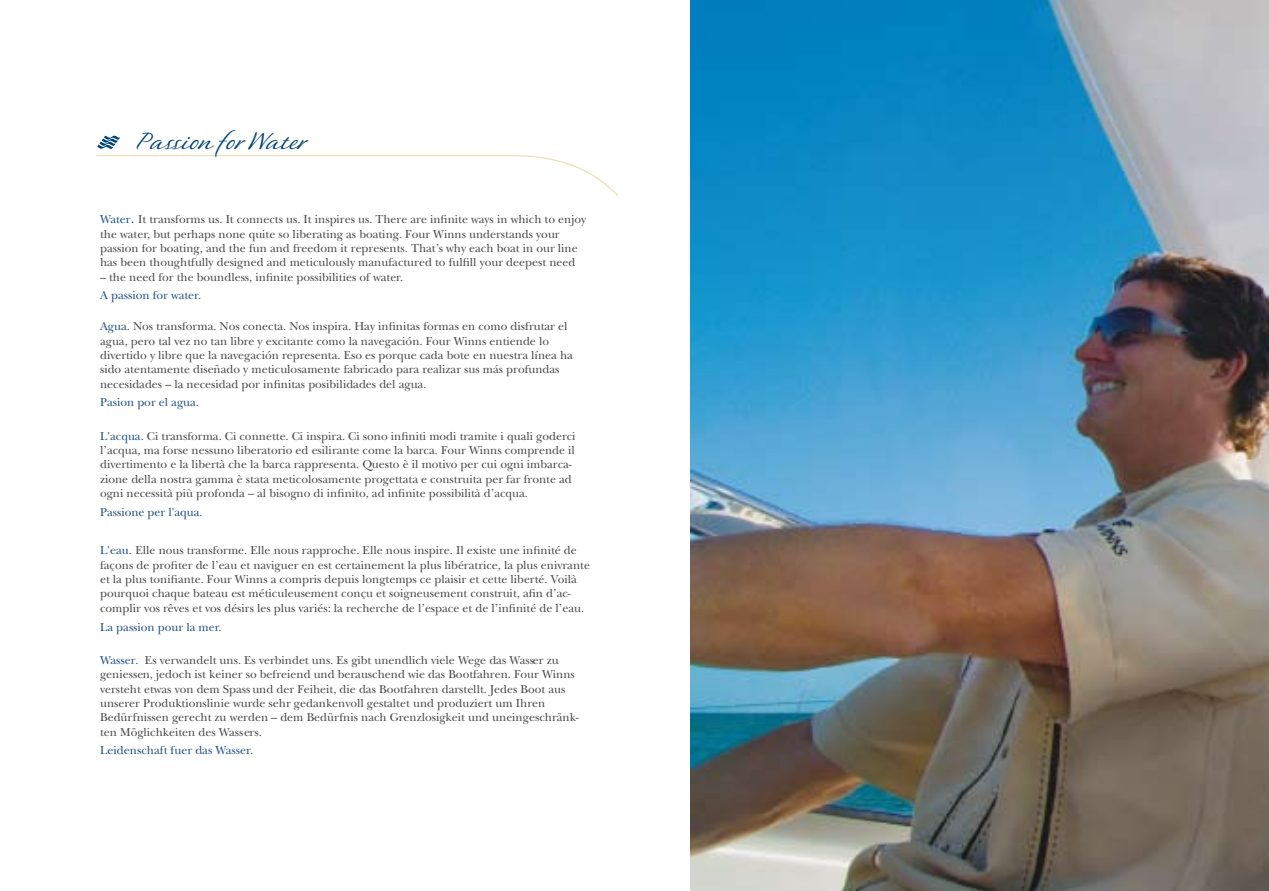
<style>
.page{position:relative;width:1269px;height:891px;background:#fff}
.page>*{position:absolute;margin:0;border:0;box-sizing:border-box;transform-origin:0 0}
.t1{font:27px "P22 Sweepy OT";color:#004273}
.t2{font:12px/14.4px "New Baskerville";color:#474849}
.t3{font:12px "New Baskerville";color:#225181}
.s1{font-style:inherit}
.s2{color:#225181}
.s3{font-size:14.4px;color:#225181}
</style>
<div class="page">
<img style="left:691px;top:0;width:578px;height:891px">
<svg style="left:96px;top:135px;width:522px;height:61px"></svg>
<p class="t1" style="left:137px;top:129px;width:172px"><span class="s1">P</span>assion for Water</p>
<p class="t2" style="left:100px;top:212px;width:488px"><span class="s2">Water</span><span class="s3">.</span> It transforms us. It connects us. It inspires us. There are infinite ways in which to enjoy the water, but perhaps none quite so liberating as boating. Four Winns understands your passion for boating, and the fun and freedom it represents. That’s why each boat in our line has been thoughtfully designed and meticulously manufactured to fulfill your deepest need</p>
<p class="t2" style="left:100px;top:267px;width:305px;line-height:18.9px">– the need for the boundless, infinite possibilities of water.<br><span class="s2">A passion for water.</span></p>
<p class="t2" style="left:100px;top:319px;width:474px"><span class="s2">Agua.</span> Nos transforma. Nos conecta. Nos inspira. Hay infinitas formas en como disfrutar el agua, pero tal vez no tan libre y excitante como la navegación. Four Winns entiende lo divertido y libre que la navegación representa. Eso es porque cada bote en nuestra línea ha sido atentamente diseñado y meticulosamente fabricado para realizar sus más profundas necesidades – la necesidad por infinitas posibilidades del agua.</p>
<p class="t3" style="left:100px;top:396px;width:100px">Pasion por el agua.</p>
<p class="t2" style="left:100px;top:429px;width:477px"><span class="s2">L'acqua.</span> Ci transforma. Ci connette. Ci inspira. Ci sono infiniti modi tramite i quali goderci l’acqua, ma forse nessuno liberatorio ed esilirante come la barca. Four Winns comprende il divertimento e la libertà che la barca rappresenta. Questo è il motivo per cui ogni imbarca&shy;zione della nostra gamma è stata meticolosamente progettata e construita per far fronte ad ogni necessità più profonda – al bisogno di infinito, ad infinite possibilità d’acqua.</p>
<p class="t3" style="left:100px;top:505px;width:104px">Passione per l'aqua.</p>
<p class="t2" style="left:100px;top:543px;width:491px"><span class="s2">L'eau.</span> Elle nous transforme. Elle nous rapproche. Elle nous inspire. Il existe une infinité de façons de profiter de l’eau et naviguer en est certainement la plus libératrice, la plus enivrante et la plus tonifiante. Four Winns a compris depuis longtemps ce plaisir et cette liberté. Voilà pourquoi chaque bateau est méticuleusement conçu et soigneusement construit, afin d’ac&shy;complir vos rêves et vos désirs les plus variés: la recherche de l’espace et de l’infinité de l’eau.</p>
<p class="t3" style="left:100px;top:620px;width:123px">La passion pour la mer.</p>
<p class="t2" style="left:100px;top:653px;width:480px"><span class="s2">Wasser.</span> Es verwandelt uns. Es verbindet uns. Es gibt unendlich viele Wege das Wasser zu geniessen, jedoch ist keiner so befreiend und berauschend wie das Bootfahren. Four Winns versteht etwas von dem Spass und der Feiheit, die das Bootfahren darstellt. Jedes Boot aus unserer Produktionslinie wurde sehr gedankenvoll gestaltet und produziert um Ihren Bedürfnissen gerecht zu werden – dem Bedürfnis nach Grenzlosigkeit und uneingeschränk&shy;ten Möglichkeiten des Wass ers.</p>
<p class="t3" style="left:100px;top:744px;width:155px">Leidenschaft fuer das Wasser.</p>
</div>
